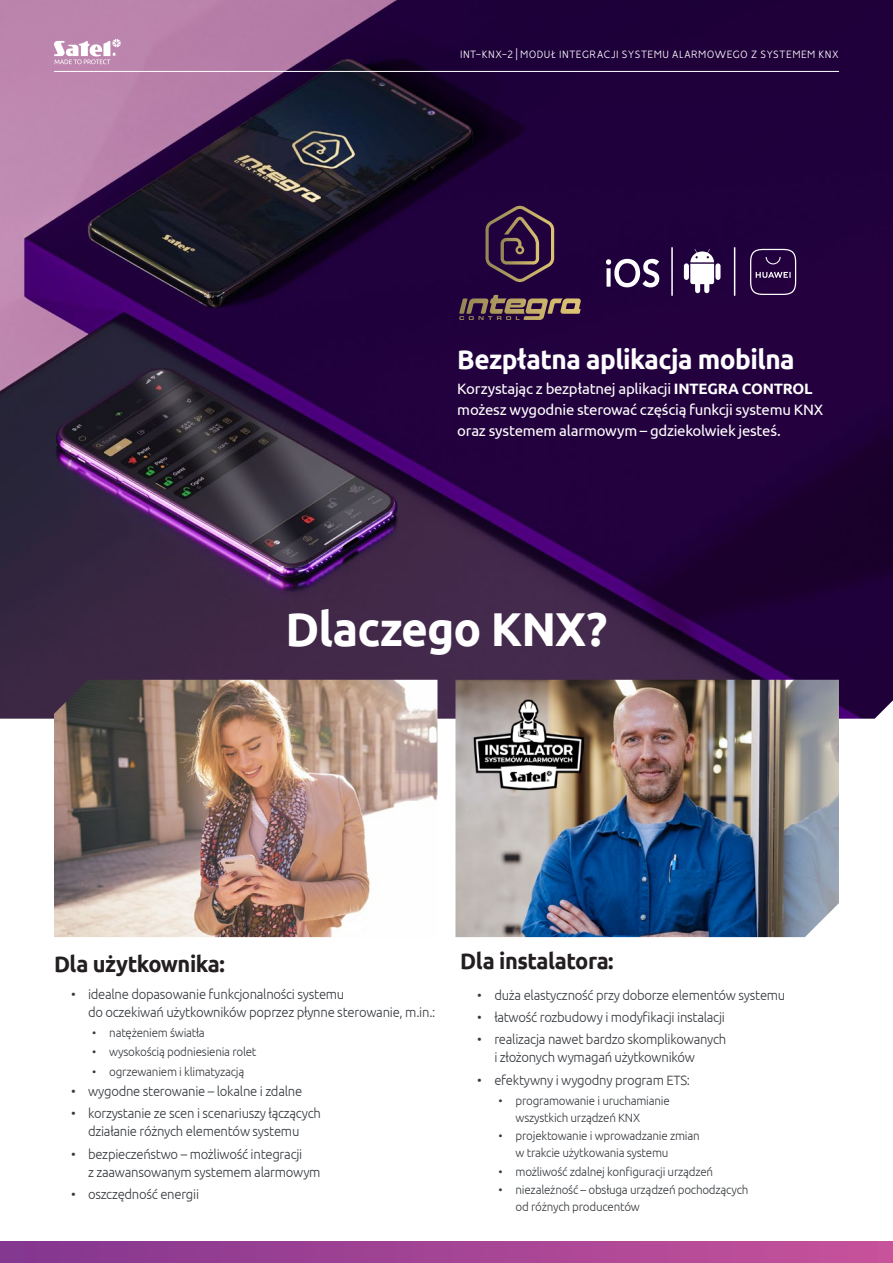
<style>
.page{position:relative;width:893px;height:1263px;background:#fff}
.page>*{position:absolute;margin:0;border:0;box-sizing:border-box;transform-origin:0 0}
.t1{font:700 47.55px "Ubuntu";letter-spacing:-.02em;color:#fff}
.t2{font:700 27px "Ubuntu";letter-spacing:-.02em;color:#fff}
.t3{font:700 22.5px "Ubuntu";letter-spacing:-.02em;color:#231f20}
.t4{font:15px/21px "Ubuntu";letter-spacing:-.02em;color:#fff}
.t5{font:300 13.5px/18px "Ubuntu";letter-spacing:-.02em;color:#35393d}
.t6{font:300 12px/16.5px "Ubuntu";letter-spacing:-.02em;color:#35393d}
.t7{font:300 12px "Vision";letter-spacing:.015em;color:#fff}
.s1{font-weight:700}
</style>
<div class="page">
<div style="left:0;top:1241px;width:893px;height:22px;background:linear-gradient(to right,#83368f,#c7529b)"></div>
<img style="left:0;top:0;width:893px;height:719px">
<img style="left:54px;top:680px;width:383px;height:257px">
<img style="left:0;top:469px;width:20px;height:241px">
<img style="left:455px;top:680px;width:384px;height:257px">
<img style="left:474px;top:699px;width:110px;height:91px">
<svg style="left:54px;top:39px;width:67px;height:25px"></svg>
<hr style="left:54px;top:71px;width:785px;height:1px;background:#fff">
<svg style="left:459px;top:295px;width:122px;height:25px;background:#674c4e"></svg>
<svg style="left:485px;top:206px;width:69px;height:76px;background:#432645"></svg>
<svg style="left:684px;top:249px;width:36px;height:45px"></svg>
<svg style="left:606px;top:258px;width:53px;height:30px"></svg>
<hr style="left:671px;top:247px;width:2px;height:49px;background:#fff">
<hr style="left:734px;top:247px;width:1px;height:49px;background:#fff">
<svg style="left:750px;top:249px;width:46px;height:46px;background:#422559"></svg>
<p class="t7" style="left:460px;top:48px;width:380px">INT-KNX-2 | MODUŁ INTEGRACJI SYSTEMU ALARMOWEGO Z SYSTEMEM KNX</p>
<h2 class="t2" style="left:457px;top:343px;width:339px">Bezpłatna aplikacja mobilna</h2>
<p class="t4" style="left:457px;top:378px;width:367px">Korzystając z bezpłatnej aplikacji <span class="s1">INTEGRA CONTROL </span>możesz wygodnie sterować częścią funkcji systemu KNX oraz systemem alarmowym – gdziekolwiek jesteś.</p>
<h1 class="t1" style="left:286px;top:600px;width:323px">Dlaczego KNX?</h1>
<h3 class="t3" style="left:54px;top:950px;width:172px">Dla użytkownika:</h3>
<p class="t5" style="left:88px;top:984px;width:349px;text-indent:-17px">• idealne dopasowanie funkcjonalności systemu<br>do oczekiwań użytkowników poprzez płynne sterowanie, m.in.:</p>
<p class="t6" style="left:92px;top:1024px;width:114px">• natężeniem światła</p>
<p class="t6" style="left:92px;top:1043px;width:166px">• wysokością podniesienia rolet</p>
<p class="t6" style="left:92px;top:1063px;width:154px">• ogrzewaniem i klimatyzacją</p>
<p class="t5" style="left:71px;top:1082px;width:233px">• wygodne sterowanie – lokalne i zdalne</p>
<p class="t5" style="left:71px;top:1104px;width:251px;text-align:center">• korzystanie ze scen i scenariuszy łączących działanie różnych elementów systemu</p>
<p class="t5" style="left:88px;top:1144px;width:234px;text-indent:-17px">• bezpieczeństwo – możliwość integracji<br>z zaawansowanym systemem alarmowym</p>
<p class="t5" style="left:71px;top:1185px;width:130px">• oszczędność energii</p>
<h3 class="t3" style="left:460px;top:947px;width:155px">Dla instalatora:</h3>
<p class="t5" style="left:477px;top:986px;width:310px">• duża elastyczność przy doborze elementów systemu</p>
<p class="t5" style="left:477px;top:1008px;width:249px">• łatwość rozbudowy i modyfikacji instalacji</p>
<p class="t5" style="left:494px;top:1030px;width:233px;text-indent:-17px">• realizacja nawet bardzo skomplikowanych i złożonych wymagań użytkowników</p>
<p class="t5" style="left:477px;top:1070px;width:214px">• efektywny i wygodny program ETS:</p>
<p class="t6" style="left:516px;top:1092px;width:156px;text-indent:-17px">• programowanie i uruchamianie wszystkich urządzeń KNX</p>
<p class="t6" style="left:516px;top:1127px;width:186px;text-indent:-17px">• projektowanie i wprowadzanie zmian w trakcie użytkowania systemu</p>
<p class="t6" style="left:499px;top:1163px;width:216px">• możliwość zdalnej konfiguracji urządzeń</p>
<p class="t6" style="left:516px;top:1181px;width:234px;text-indent:-17px">• niezależność – obsługa urządzeń pochodzących od różnych producentów</p>
</div>
